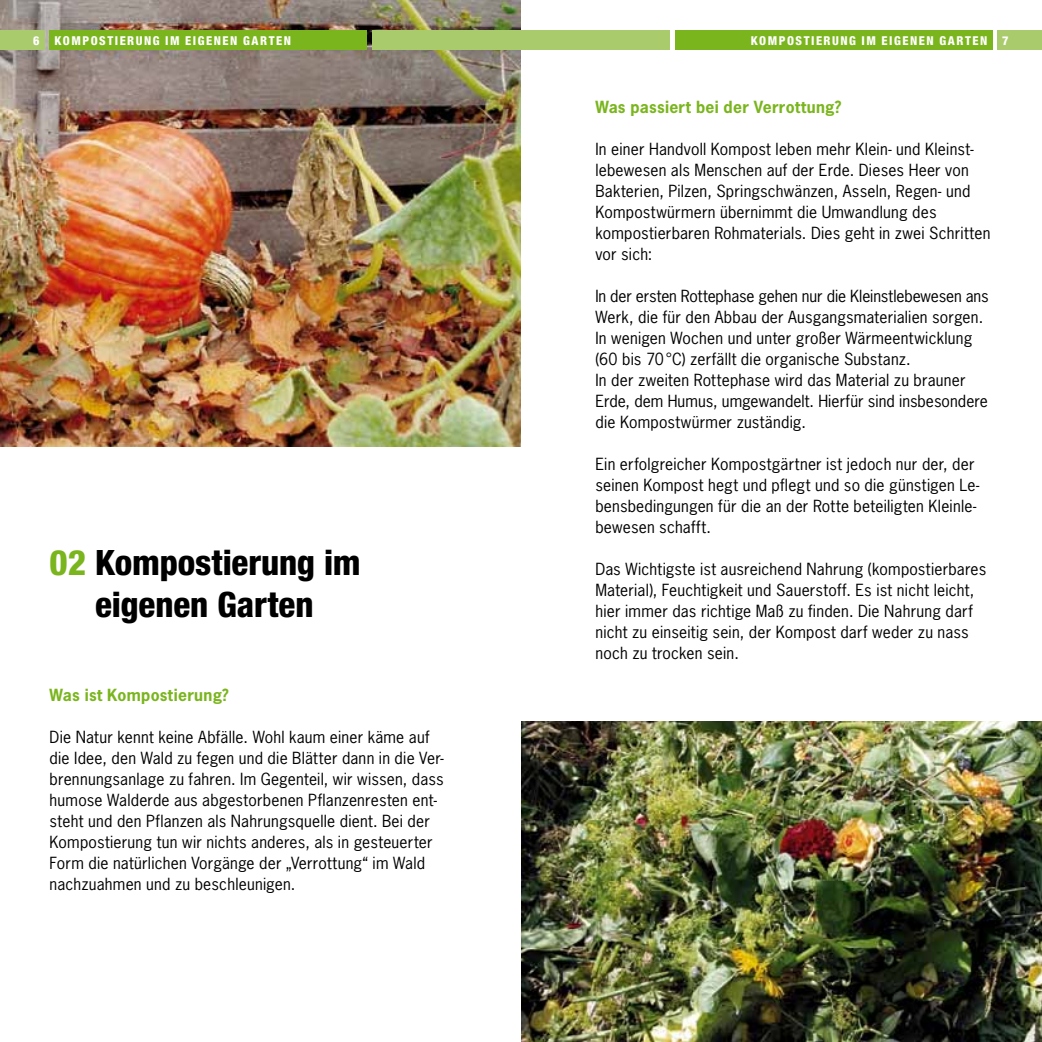
<style>
.page{position:relative;width:1042px;height:1042px;background:#fff}
.page>*{position:absolute;margin:0;border:0;box-sizing:border-box;transform-origin:0 0}
.t1{font:800 condensed 35px/42px "Helvetica Neue";letter-spacing:-.01em;color:#000;text-align:center}
.t2{font:15.75px/21px "News Gothic";letter-spacing:.015em;color:#000}
.t3{font:700 15.75px "News Gothic";letter-spacing:.015em;color:#7ab51d}
.t4{font:800 condensed 12.25px "Helvetica Neue";letter-spacing:.125em;color:#fff}
.s1{color:#7ab51d}
</style>
<div class="page">
<div style="left:521px;top:30px;width:149px;height:20px;background:#a9cb6b"></div>
<div style="left:997px;top:30px;width:45px;height:20px;background:#a9cb6b"></div>
<div style="left:675px;top:30px;width:317px;height:20px;background:#7ab51d"></div>
<img style="left:0;top:0;width:521px;height:446px">
<img style="left:521px;top:722px;width:521px;height:320px">
<div style="left:372px;top:30px;width:149px;height:20px;background:#a9cb6b"></div>
<div style="left:50px;top:30px;width:317px;height:20px;background:#7ab51d"></div>
<div style="left:0;top:30px;width:45px;height:20px;background:#a9cb6b"></div>
<p class="t4" style="left:33px;top:33px;width:258px">6 KOMPOSTIERUNG IM EIGENEN GART EN</p>
<p class="t4" style="left:751px;top:33px;width:237px">KOMPOSTIERUNG IM EIGENEN GART EN</p>
<p class="t4" style="left:1002px;top:33px;width:8px">7</p>
<h1 class="t1" style="left:50px;top:541px;width:313px"><span class="s1">02</span> KOMPOSTIERUNG IM<br>EIGENEN GARTEN</h1>
<p class="t3" style="left:50px;top:684px;width:181px">Was ist Kompostierung?</p>
<p class="t2" style="left:50px;top:726px;width:396px">Die Natur kennt keine Abfälle. Wohl kaum einer käme auf die Idee, den Wald zu fegen und die Blätter dann in die Ver&shy;brennungsanlage zu fahren. Im Gegenteil, wir wissen, dass humose Walderde aus abgestorbenen Pflanzenresten ent&shy;steht und den Pflanzen als Nahrungsquelle dient. Bei der Kompostierung tun wir nichts anderes, als in gesteuerter Form die natürlichen Vorgänge der „Verrottung“ im Wald nachzuahmen und zu beschleunigen.</p>
<p class="t3" style="left:595px;top:96px;width:247px">Was passiert bei der Verrottung?</p>
<p class="t2" style="left:595px;top:138px;width:396px">In einer Handvoll Kompost leben mehr Klein- und Kleinst&shy;lebewesen als Menschen auf der Erde. Dieses Heer von Bakterien, Pilzen, Springschwänzen, Asseln, Regen- und Kompostwürmern übernimmt die Umwandlung des kompostierbaren Rohmaterials. Dies geht in zwei Schritten vor sich:</p>
<p class="t2" style="left:595px;top:285px;width:395px">In der ersten Rottephase gehen nur die Kleinstlebewesen ans Werk, die für den Abbau der Ausgangsmaterialien sorgen.<br>In wenigen Wochen und unter großer Wärmeentwicklung (60 bis 70°C) zerfällt die organische Substanz.<br>In der zweiten Rottephase wird das Material zu brauner Erde, dem Humus, umgewandelt. Hierfür sind insbesondere die Kompostwürmer zuständig.</p>
<p class="t2" style="left:595px;top:453px;width:385px">Ein erfolgreicher Kompostgärtner ist jedoch nur der, der seinen Kompost hegt und pflegt und so die günstigen Le&shy;bensbedingungen für die an der Rotte beteiligten Kleinle&shy;bewesen schafft.</p>
<p class="t2" style="left:595px;top:558px;width:392px">Das Wichtigste ist ausreichend Nahrung (kompostierbares Material), Feuchtigkeit und Sauerstoff. Es ist nicht leicht, hier immer das richtige Maß zu finden. Die Nahrung darf nicht zu einseitig sein, der Kompost darf weder zu nass noch zu trocken sein.</p>
</div>
